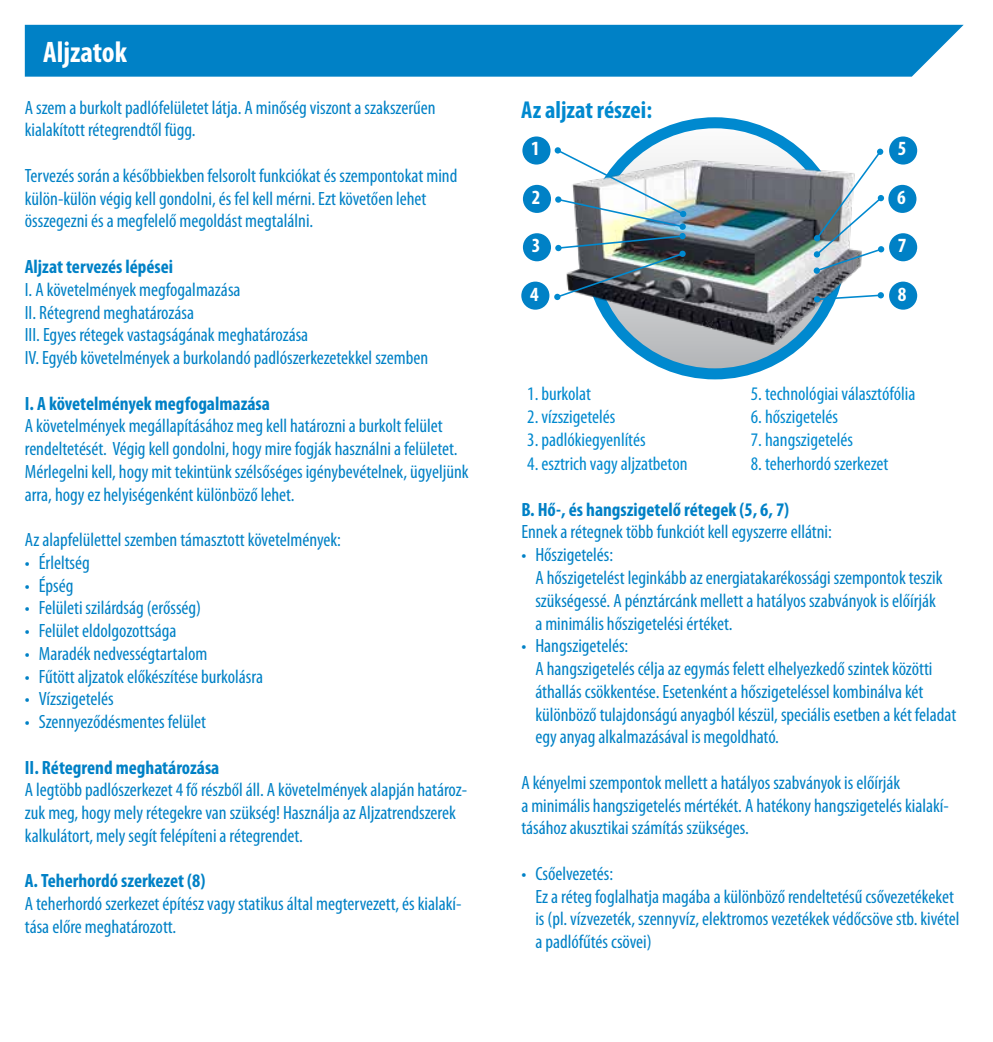
<style>
.page{position:relative;width:993px;height:1042px;background:#fff}
.page>*{position:absolute;margin:0;border:0;box-sizing:border-box;transform-origin:0 0}
.t1{font:700 condensed 29.75px "Myriad Pro";color:#fff}
.t2{font:700 condensed 24.5px "Myriad Pro";color:#0089cf}
.t3{font:700 condensed 20.3px "Myriad Pro";color:#fff}
.t4{font:condensed 19.25px/22.8px "Myriad Pro";color:#0081c6}
.t5{font:condensed 19.25px "Myriad Pro";color:#0089cf}
.t6{font:700 condensed 19.25px "Myriad Pro";color:#0081c6}
</style>
<div class="page">
<div style="left:25px;top:25px;width:938px;height:52px;background:#0081c6"></div>
<svg style="left:589px;top:123px;width:251px;height:251px"></svg>
<div style="left:583px;top:117px;width:262px;height:262px;border:11px solid #0089cf;border-radius:50%"></div>
<img style="left:557px;top:142px;width:296px;height:221px">
<div style="left:522px;top:136px;width:28px;height:29px;background:#0081c6;border-radius:50%"></div>
<div style="left:522px;top:185px;width:29px;height:28px;background:#0081c6;border-radius:50%"></div>
<div style="left:521px;top:282px;width:28px;height:28px;background:#0081c6;border-radius:50%"></div>
<div style="left:522px;top:233px;width:29px;height:28px;background:#0081c6;border-radius:50%"></div>
<div style="left:888px;top:185px;width:28px;height:28px;background:#0081c6;border-radius:50%"></div>
<div style="left:888px;top:233px;width:28px;height:28px;background:#0081c6;border-radius:50%"></div>
<div style="left:888px;top:282px;width:28px;height:28px;background:#0081c6;border-radius:50%"></div>
<div style="left:888px;top:136px;width:28px;height:29px;background:#0081c6;border-radius:50%"></div>
<div style="left:679px;top:211px;width:7px;height:6px;background:#0089cf;border-radius:50%"></div>
<img style="left:554px;top:148px;width:131px;height:152px">
<svg style="left:815px;top:292px;width:68px;height:9px"></svg>
<svg style="left:813px;top:296px;width:7px;height:6px"></svg>
<svg style="left:813px;top:150px;width:70px;height:123px"></svg>
<svg style="left:876px;top:149px;width:7px;height:6px"></svg>
<svg style="left:813px;top:235px;width:7px;height:6px"></svg>
<h1 class="t1" style="left:43px;top:33px;width:85px">Aljzatok</h1>
<p class="t4" style="left:25px;top:96px;width:412px">A szem a burkolt padlófelületet látja. A minőség viszont a szakszerűen kialakított rétegrendtől függ.</p>
<p class="t4" style="left:25px;top:164px;width:434px">Tervezés során a későbbiekben felsorolt funkciókat és szempontokat mind külön-külön végig kell gondolni, és fel kell mérni. Ezt követően lehet összegezni és a megfelelő megoldást megtalálni.</p>
<p class="t6" style="left:25px;top:254px;width:150px">Aljzat tervezés lépései</p>
<p class="t4" style="left:25px;top:278px;width:404px">I. A követelmények megfogalmazása<br>II. Rétegrend meghatározása<br>III. Egyes rétegek vastagságának meghatározása<br>IV. Egyéb követelmények a burkolandó padlószerkezetekkel szemben</p>
<p class="t6" style="left:25px;top:391px;width:246px">I. A követelmények megfogalmazása</p>
<p class="t4" style="left:25px;top:414px;width:445px">A követelmények megállapításához meg kell határozni a burkolt felület rendeltetését. Végig kell gondolni, hogy mire fogják használni a felületet.<br>Mérlegelni kell, hogy mit tekintünk szélsőséges igénybevételnek, ügyeljünk arra, hogy ez helyiségenként különböző lehet.</p>
<p class="t4" style="left:25px;top:528px;width:317px">Az alapfelülettel szemben támasztott követelmények:</p>
<p class="t4" style="left:25px;top:551px;width:66px">• Érleltség</p>
<p class="t4" style="left:25px;top:574px;width:50px">• Épség</p>
<p class="t4" style="left:25px;top:596px;width:178px">• Felületi szilárdság (erősség)</p>
<p class="t4" style="left:25px;top:619px;width:153px">• Felület eldolgozottsága</p>
<p class="t4" style="left:25px;top:642px;width:184px">• Maradék nedvességtartalom</p>
<p class="t4" style="left:25px;top:665px;width:240px">• Fűtött aljzatok előkészítése burkolásra</p>
<p class="t4" style="left:25px;top:687px;width:90px">• Vízszigetelés</p>
<p class="t4" style="left:25px;top:710px;width:182px">• Szennyeződésmentes felület</p>
<p class="t6" style="left:25px;top:755px;width:196px">II. Rétegrend meghatározása</p>
<p class="t4" style="left:25px;top:778px;width:443px">A legtöbb padlószerkezet 4 fő részből áll. A követelmények alapján határoz&shy;zuk meg, hogy mely rétegekre van szükség! Használja az Aljzatrendszerek kalkulátort, mely segít felépíteni a rétegrendet.</p>
<p class="t6" style="left:25px;top:869px;width:182px">A. Teherhordó szerkezet (8)</p>
<p class="t4" style="left:25px;top:892px;width:438px">A teherhordó szerkezet építész vagy statikus által megtervezett, és kialakí&shy;tása előre meghatározott.</p>
<p class="t2" style="left:521px;top:94px;width:132px">Az aljzat részei:</p>
<p class="t3" style="left:531px;top:136px;width:10px">1</p>
<p class="t3" style="left:531px;top:184px;width:10px">2</p>
<p class="t3" style="left:531px;top:233px;width:10px">3</p>
<p class="t3" style="left:530px;top:281px;width:10px">4</p>
<p class="t5" style="left:527px;top:382px;width:65px">1. burkolat</p>
<p class="t5" style="left:527px;top:405px;width:90px">2. vízszigetelés</p>
<p class="t5" style="left:527px;top:428px;width:120px">3. padlókiegyenlítés</p>
<p class="t5" style="left:527px;top:451px;width:162px">4. esztrich vagy aljzatbeton</p>
<p class="t3" style="left:897px;top:136px;width:10px">5</p>
<p class="t3" style="left:896px;top:184px;width:10px">6</p>
<p class="t3" style="left:897px;top:233px;width:10px">7</p>
<p class="t3" style="left:897px;top:281px;width:10px">8</p>
<p class="t5" style="left:750px;top:382px;width:166px">5. technológiai választófólia</p>
<p class="t5" style="left:750px;top:405px;width:89px">6. hőszigetelés</p>
<p class="t5" style="left:750px;top:428px;width:104px">7. hangszigetelés</p>
<p class="t5" style="left:750px;top:451px;width:139px">8. teherhordó szerkezet</p>
<p class="t6" style="left:521px;top:497px;width:269px">B. Hő-, és hangszigetelő rétegek (5, 6, 7)</p>
<p class="t4" style="left:521px;top:520px;width:312px">Ennek a rétegnek több funkciót kell egyszerre ellátni:</p>
<p class="t4" style="left:535px;top:543px;width:408px;text-indent:-14px">• Hőszigetelés:<br>A hőszigetelést leginkább az energiatakarékossági szempontok teszik szükségessé. A pénztárcánk mellett a hatályos szabványok is előírják a minimális hőszigetelési értéket.</p>
<p class="t4" style="left:535px;top:634px;width:422px;text-indent:-14px">• Hangszigetelés:<br>A hangszigetelés célja az egymás felett elhelyezkedő szintek közötti áthallás csökkentése. Esetenként a hőszigeteléssel kombinálva két különböző tulajdonságú anyagból készül, speciális esetben a két feladat egy anyag alkalmazásával is megoldható.</p>
<p class="t4" style="left:521px;top:771px;width:429px">A kényelmi szempontok mellett a hatályos szabványok is előírják<br>a minimális hangszigetelés mértékét. A hatékony hangszigetelés kialakí&shy;tásához akusztikai számítás szükséges.</p>
<p class="t4" style="left:535px;top:862px;width:425px;text-indent:-14px">• Csőelvezetés:<br>Ez a réteg foglalhatja magába a különböző rendeltetésű csővezetékeket is (pl. vízvezeték, szennyvíz, elektromos vezetékek védőcsöve stb. kivétel a padlófűtés csövei)</p>
</div>
